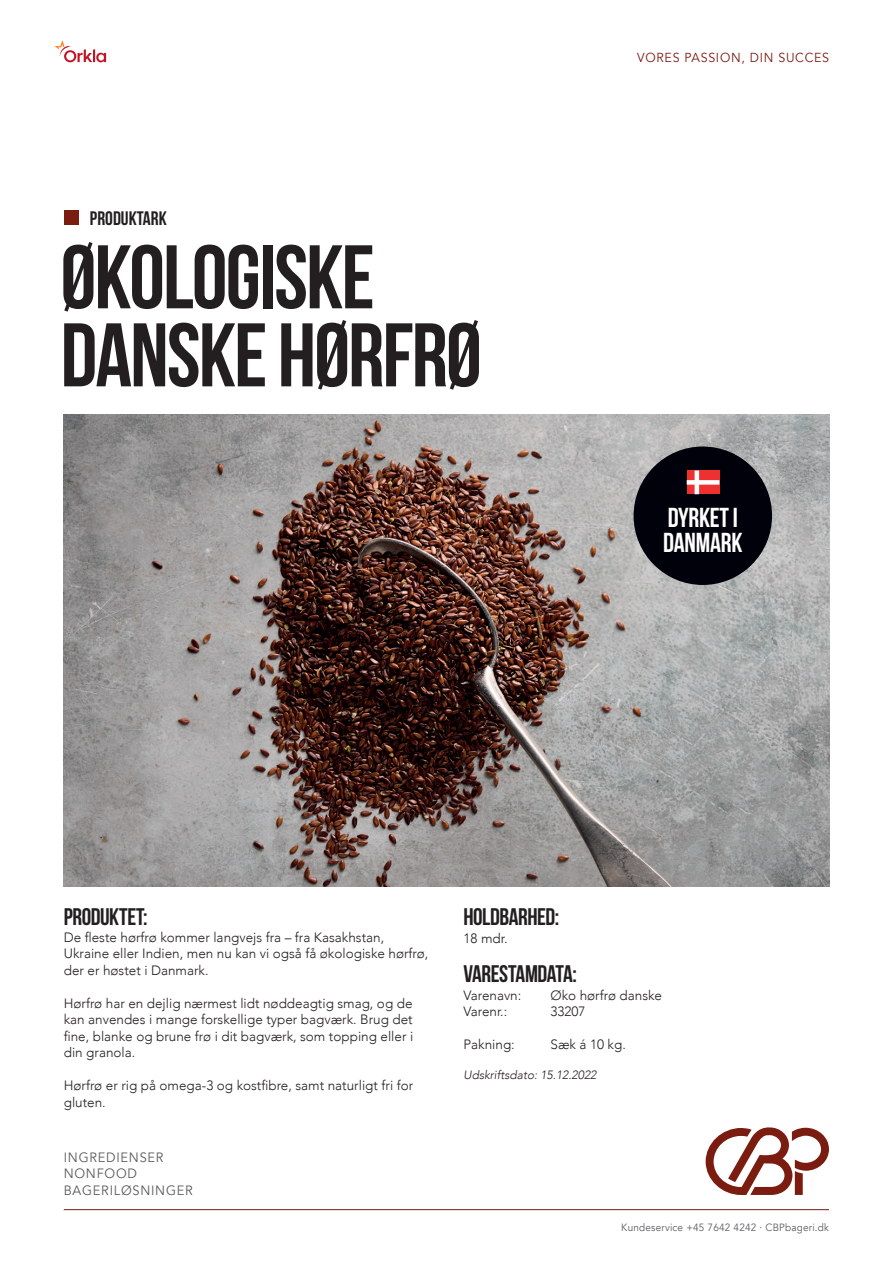
<style>
.page{position:relative;width:893px;height:1263px;background:#fff}
.page>*{position:absolute;margin:0;border:0;box-sizing:border-box;transform-origin:0 0}
.t1{font:700 90px/78px "Bebas Neue";letter-spacing:-.02em;color:#231f20}
.t2{font:700 27.45px/25.8px "Bebas Neue";letter-spacing:-.01em;color:#fff}
.t3{font:700 24px "Bebas Neue";letter-spacing:-.02em;color:#231f20}
.t4{font:700 19.5px "Bebas Neue";color:#231f20}
.t5{font:300 13.5px/16.5px "Avenir";color:#231f20}
.t6{font:13.5px/16.5px "Avenir";letter-spacing:.06em;color:#585a5c;scale:.95 1}
.t7{font:13.05px "Avenir";letter-spacing:.06em;color:#7b1c11;scale:.95 1}
.t8{font:italic 300 12px "Avenir";color:#231f20}
.t9{font:10.5px "Avenir";letter-spacing:.02em;color:#585a5c;scale:.95 1}
</style>
<div class="page">
<div style="left:64px;top:210px;width:15px;height:15px;background:#7b1c11"></div>
<svg style="left:55px;top:40px;width:51px;height:22px"></svg>
<hr style="left:64px;top:1209px;width:765px;height:1px;background:#7b1c11">
<svg style="left:706px;top:1127px;width:123px;height:68px"></svg>
<img style="left:64px;top:414px;width:765px;height:473px">
<div style="left:634px;top:446px;width:138px;height:139px;background:#00010a;border-radius:50%"></div>
<svg style="left:687px;top:470px;width:32px;height:24px"></svg>
<h3 class="t4" style="left:90px;top:208px;width:78px">PRODUKTARK</h3>
<h1 class="t1" style="left:61px;top:237px;width:423px">ØKOLOGISKE<br>DANSKE HØRFRØ</h1>
<p class="t7" style="left:637px;top:50px;width:204px">VORES PASSION, DIN SUCCES</p>
<h2 class="t2" style="left:663px;top:504px;width:81px">DYRKET I<br>DANMARK</h2>
<h3 class="t3" style="left:64px;top:904px;width:85px">PRODUKTET:</h3>
<p class="t5" style="left:64px;top:929px;width:366px">De fleste hørfrø kommer langvejs fra – fra Kasakhstan,<br>Ukraine eller Indien, men nu kan vi også få økologiske hørfrø, der er høstet i Danmark.</p>
<p class="t5" style="left:64px;top:995px;width:351px;text-align:justify">Hørfrø har en dejlig nærmest lidt nøddeagtig smag, og de kan anvendes i mange forskellige typer bagværk. Brug det fine, blanke og brune frø i dit bagværk, som topping eller i din granola.</p>
<p class="t5" style="left:64px;top:1077px;width:351px">Hørfrø er rig på omega-3 og kostfibre, samt naturligt fri for gluten.</p>
<p class="t6" style="left:64px;top:1149px;width:137px">INGREDIENSER<br>NONFOOD<br>BAGERILØSNINGER</p>
<h3 class="t3" style="left:463px;top:904px;width:97px">HOLDBARHED:</h3>
<p class="t5" style="left:463px;top:930px;width:46px">18 mdr.</p>
<h3 class="t3" style="left:463px;top:961px;width:115px">VARESTAMDATA:</h3>
<p class="t5" style="left:463px;top:987px;width:59px">Varenavn:</p>
<p class="t5" style="left:550px;top:987px;width:113px">Øko hørfrø danske</p>
<p class="t5" style="left:463px;top:1003px;width:45px">Varenr.:</p>
<p class="t5" style="left:550px;top:1003px;width:37px">33207</p>
<p class="t5" style="left:463px;top:1036px;width:53px">Pakning:</p>
<p class="t5" style="left:550px;top:1036px;width:77px">Sæk á 10 kg.</p>
<p class="t8" style="left:463px;top:1068px;width:135px">Udskriftsdato: 15.12.2022</p>
<p class="t9" style="left:621px;top:1221px;width:220px">Kundeservice +45 7642 4242 · CBPbageri.dk</p>
</div>
